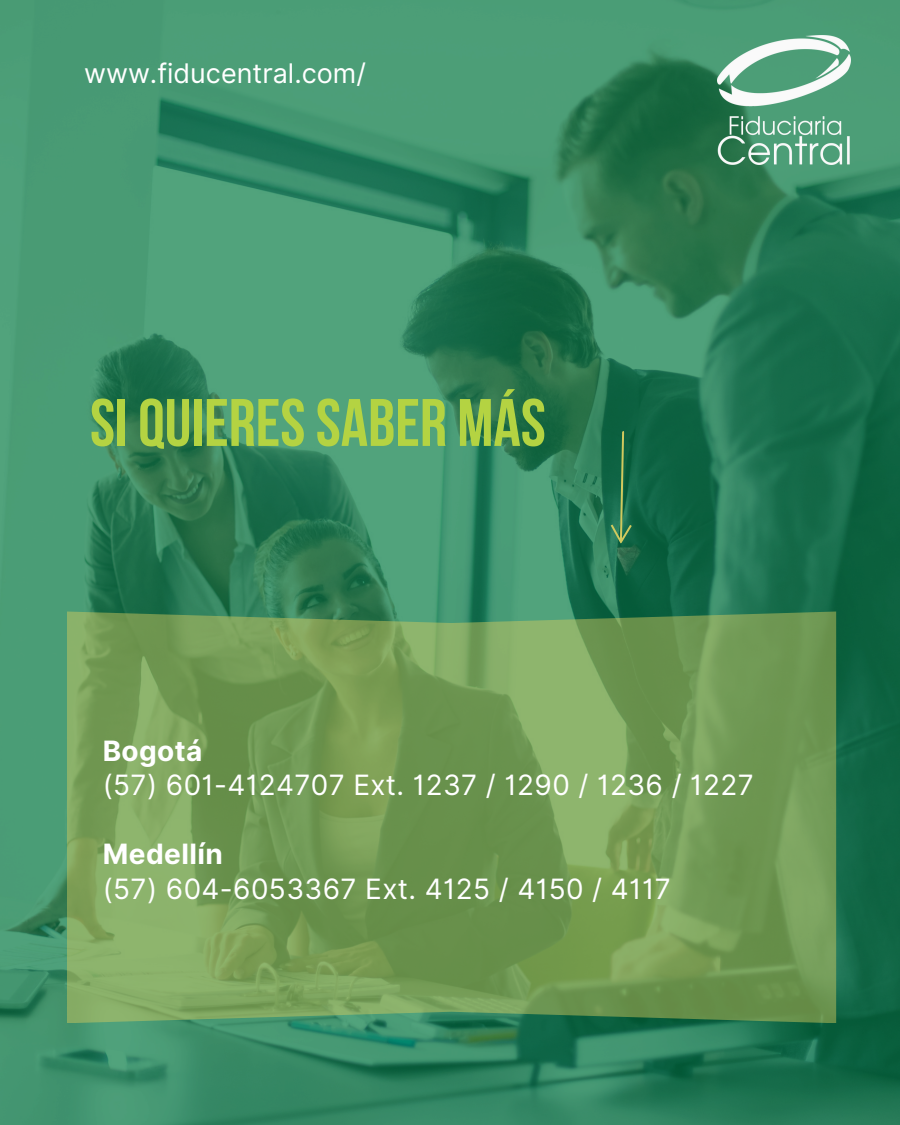
<style>
.page{position:relative;width:900px;height:1125px;background:#fff}
.page>*{position:absolute;margin:0;border:0;box-sizing:border-box;transform-origin:0 0}
.t1{font:700 67px "Bebas Neue";color:#b4d342}
.t2{font:28px "Inter";letter-spacing:.015em;color:#fff}
.t3{font:700 28px "Inter";letter-spacing:.015em;color:#fff}
.t4{font:27px "Inter";color:#fff}
</style>
<div class="page">
<img style="left:0;top:0;width:900px;height:1125px">
<svg style="left:566px;top:430px;width:112px;height:114px;background:#1e704d"></svg>
<svg style="left:67px;top:612px;width:769px;height:411px;background:#739c57"></svg>
<img style="left:717px;top:36px;width:134px;height:129px">
<p class="t4" style="left:84px;top:57px;width:283px">www.fiducentral.com/</p>
<p class="t1" style="left:90px;top:396px;width:457px">SI QUIERESSABER MÁS</p>
<h1 class="t3" style="left:103px;top:734px;width:101px">Bogotá</h1>
<p class="t2" style="left:103px;top:768px;width:653px">(57) 601-4124707 Ext. 1237 / 1290 / 1236 / 1227</p>
<p class="t3" style="left:103px;top:837px;width:122px">Medellín</p>
<p class="t2" style="left:103px;top:872px;width:570px">(57) 604-6053367 Ext. 4125 / 4150 / 4117</p>
</div>
